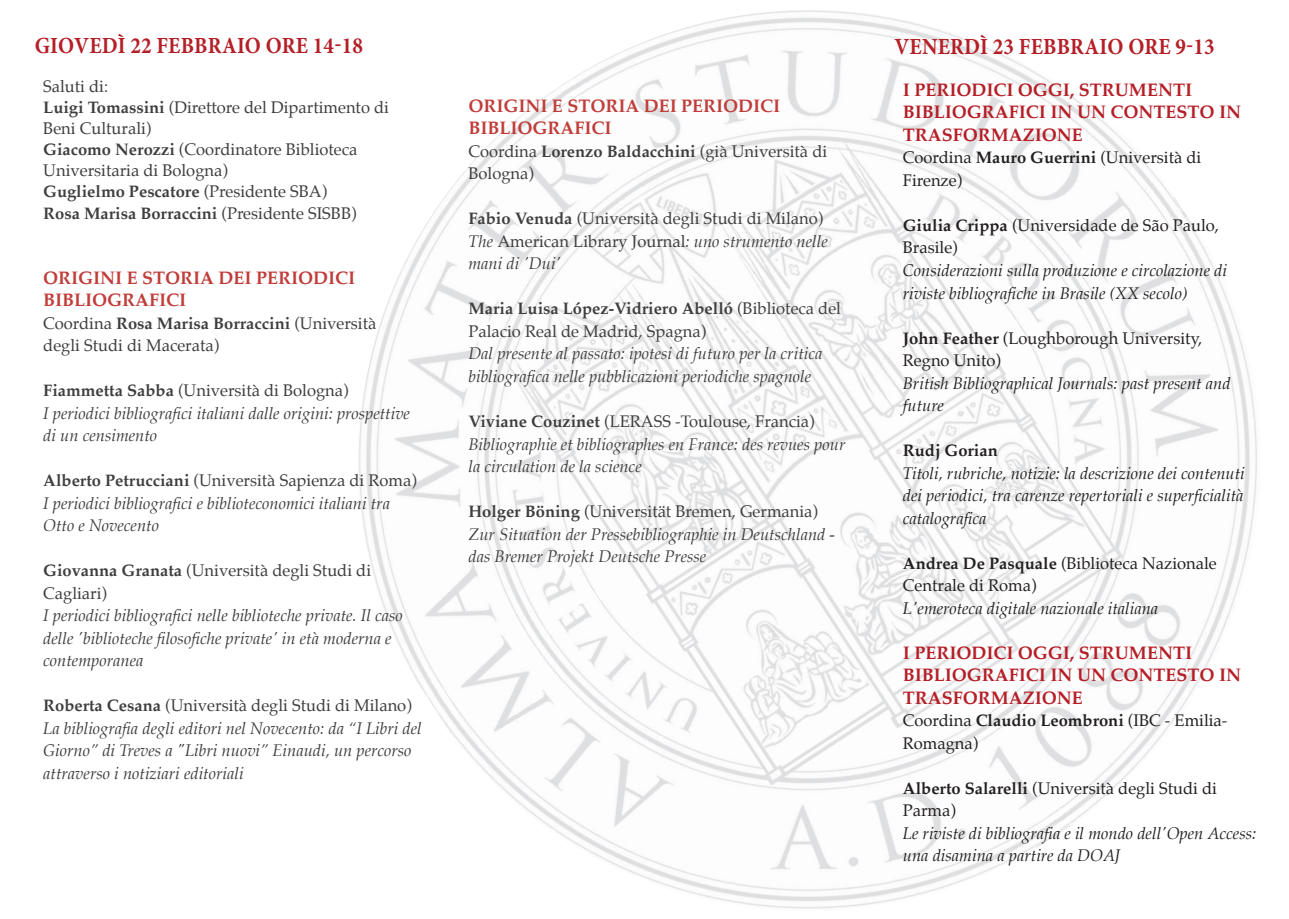
<style>
.page{position:relative;width:1289px;height:919px;background:#fff}
.page>*{position:absolute;margin:0;border:0;box-sizing:border-box;transform-origin:0 0}
.t1{font:700 23.1px "Minion Pro";letter-spacing:.01em;color:#b51f27;scale:.91 1}
.t2{font:700 18px/22.5px "Palatino";color:#b51f27}
.t3{font:700 18px/22.5px "Palatino";color:#c03d3a}
.t4{font:italic 16.5px/22.5px "Palatino";color:#3e3e3f}
.t5{font:16.5px/22.5px "Palatino";color:#3e3e3f}
.t6{font:italic 16.5px/22.5px "Palatino";color:#231f20}
.t7{font:16.5px/22.5px "Palatino";color:#231f20}
.t8{font:700 16.5px "Palatino";color:#3e3e3f}
.t9{font:700 16.5px "Palatino";color:#231f20}
.s1{font-weight:700}
.s2{font-weight:400}
.s3{font-style:normal}
</style>
<div class="page">
<img style="left:358px;top:10px;width:899px;height:899px">
<p class="t1" style="left:35px;top:29px;width:362px">GIOVEDÌ 22 FEBBRAIO ORE 14-18</p>
<p class="t5" style="left:43px;top:75px;width:66px">Saluti di:</p>
<p class="t5" style="left:43px;top:96px;width:347px"><span class="s1">Luigi Tomassini</span> (Direttore del Dipartimento di</p>
<p class="t5" style="left:43px;top:117px;width:110px">Beni Culturali)</p>
<p class="t5" style="left:43px;top:138px;width:315px;line-height:21px"><span class="s1">Giacomo Nerozzi</span> (Coordinatore Biblioteca<br>Universitaria di Bologna)</p>
<p class="t8" style="left:43px;top:177px;width:285px">Guglielmo Pescatore <span class="s2">(Presidente SBA)</span></p>
<p class="t8" style="left:43px;top:199px;width:315px">Rosa Marisa Borraccini <span class="s2">(Presidente SISBB)</span></p>
<p class="t3" style="left:43px;top:266px;width:313px">ORIGINI E STORIA DEI PERIODICI<br>BIBLIOGRAFICI</p>
<p class="t8" style="left:43px;top:309px;width:334px"><span class="s2">Coordina</span> Rosa Marisa Borraccini <span class="s2">(Università</span></p>
<p class="t5" style="left:43px;top:334px;width:177px">degli Studi di Macerata)</p>
<p class="t5" style="left:43px;top:379px;width:307px"><span class="s1">Fiammetta Sabba</span> (Università di Bologna)</p>
<p class="t4" style="left:43px;top:401px;width:368px">I periodici bibliografici italiani dalle origini: prospettive di un censimento</p>
<p class="t5" style="left:43px;top:469px;width:375px"><span class="s1">Alberto Petrucciani</span> (Università Sapienza di Roma)</p>
<p class="t4" style="left:43px;top:491px;width:348px">I periodici bibliografici e biblioteconomici italiani tra<br>Otto e Novecento</p>
<p class="t5" style="left:43px;top:559px;width:329px"><span class="s1">Giovanna Granata</span> (Università degli Studi di<br>Cagliari)</p>
<p class="t4" style="left:43px;top:604px;width:361px">I periodici bibliografici nelle biblioteche private. Il caso delle 'biblioteche filosofiche private' in età moderna e contemporanea</p>
<p class="t5" style="left:43px;top:694px;width:370px"><span class="s1">Roberta Cesana</span> (Università degli Studi di Milano)</p>
<p class="t4" style="left:43px;top:716px;width:380px">La bibliografia degli editori nel Novecento: da “I Libri del<br>Giorno” di Treves a "Libri nuovi” Einaudi, un percorso attraverso i notiziari editoriali</p>
<p class="t3" style="left:468px;top:94px;width:313px">ORIGINI E STORIA DEI PERIODICI<br>BIBLIOGRAFICI</p>
<p class="t5" style="left:468px;top:140px;width:360px">Coordina <span class="s1">Lorenzo Baldacchini</span> (già Università di<br>Bologna)</p>
<p class="t5" style="left:468px;top:207px;width:356px"><span class="s1">Fabio Venuda</span> (Università degli Studi di Milano)</p>
<p class="t4" style="left:468px;top:230px;width:361px">The <span class="s3">American Library Journal</span>: uno strumento nelle mani di 'Dui'</p>
<p class="t5" style="left:468px;top:297px;width:374px"><span class="s1">Maria Luisa López-Vidriero Abelló</span> (Biblioteca del<br>Palacio Real de Madrid, Spagna)</p>
<p class="t4" style="left:468px;top:342px;width:355px">Dal presente al passato: ipotesi di futuro per la critica bibliografica nelle pubblicazioni periodiche spagnole</p>
<p class="t5" style="left:468px;top:410px;width:347px"><span class="s1">Viviane Couzinet</span> (LERASS -Toulouse, Francia)</p>
<p class="t4" style="left:468px;top:432px;width:378px">Bibliographie et bibliographes en France: des revues pour la circulation de la science</p>
<p class="t5" style="left:468px;top:500px;width:351px"><span class="s1">Holger Böning</span> (Universität Bremen, Germania)</p>
<p class="t4" style="left:468px;top:522px;width:368px">Zur Situation der Pressebibliographie in Deutschland - das Bremer Projekt Deutsche Presse</p>
<p class="t1" style="left:894px;top:30px;width:353px">VENERDÌ 23 FEBBRAIO ORE 9-13</p>
<p class="t2" style="left:902px;top:78px;width:339px">I PERIODICI OGGI, STRUMENTI<br>BIBLIOGRAFICI IN UN CONTESTO IN<br>TRASFORMAZIONE</p>
<p class="t7" style="left:902px;top:146px;width:300px">Coordina <span class="s1">Mauro Guerrini</span> (Università di<br>Firenze)</p>
<p class="t7" style="left:902px;top:214px;width:318px"><span class="s1">Giulia Crippa</span> (Universidade de São Paulo,<br>Brasile)</p>
<p class="t6" style="left:902px;top:259px;width:326px">Considerazioni sulla produzione e circolazione di riviste bibliografiche in Brasile (XX secolo)</p>
<p class="t7" style="left:902px;top:326px;width:301px"><span class="s1">John Feather</span> (Loughborough University,</p>
<p class="t7" style="left:902px;top:349px;width:99px">Regno Unito)</p>
<p class="t6" style="left:902px;top:371px;width:329px">British Bibliographical Journals: past present and future</p>
<p class="t9" style="left:902px;top:436px;width:96px">Rudj Gorian</p>
<p class="t6" style="left:902px;top:461px;width:343px;text-align:justify">Titoli, rubriche, notizie: la descrizione dei contenuti dei periodici, tra carenze repertoriali e superficialità catalografica</p>
<p class="t7" style="left:902px;top:551px;width:315px"><span class="s1">Andrea De Pasquale</span> (Biblioteca Nazionale<br>Centrale di Roma)</p>
<p class="t6" style="left:902px;top:596px;width:257px">L'emeroteca digitale nazionale italiana</p>
<p class="t2" style="left:902px;top:641px;width:339px">I PERIODICI OGGI, STRUMENTI<br>BIBLIOGRAFICI IN UN CONTESTO IN<br>TRASFORMAZIONE</p>
<p class="t7" style="left:902px;top:709px;width:326px">Coordina <span class="s1">Claudio Leombroni</span> (IBC - Emilia-<br>Romagna)</p>
<p class="t7" style="left:902px;top:776px;width:316px"><span class="s1">Alberto Salarelli</span> (Università degli Studi di<br>Parma)</p>
<p class="t6" style="left:902px;top:821px;width:355px">Le riviste di bibliografia e il mondo dell'Open Access: una disamina a partire da DOAJ</p>
</div>
